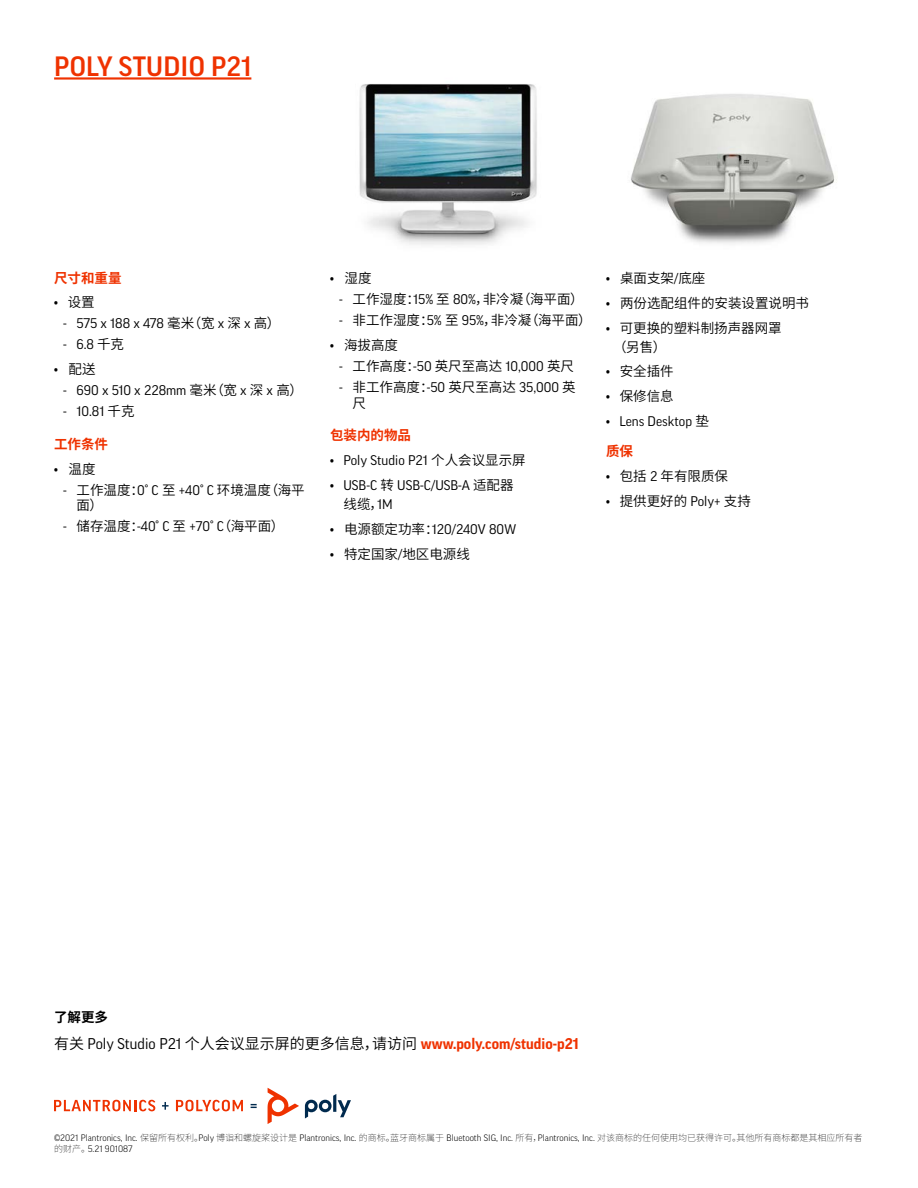
<style>
.page{position:relative;width:918px;height:1188px;background:#fff}
.page>*{position:absolute;margin:0;border:0;box-sizing:border-box;transform-origin:0 0}
.t1{font:500 27px "Good Pro";letter-spacing:.01em;color:#ef3200}
.t2{font:700 15px "Good Pro";color:#ef3200}
.t3{font:13.5px/15px "Source Han Sans CN";color:#000}
.t4{font:13.5px "Good Pro";color:#000}
.t5{font:700 13.5px "Source Han Sans CN";color:#ef3200}
.t6{font:700 13.5px "Source Han Sans CN";color:#000}
.t7{font:300 9px/10.8px "Good Pro";color:#000}
.s1{font-family:"Good Pro"}
.s2{font-family:"Source Han Sans CN"}
.s3{font-family:"Source Han Sans CN";font-weight:400;color:#000}
.s4{font-weight:400;color:#000}
.s5{font-family:"Source Han Sans CN";font-weight:200}
</style>
<div class="page">
<hr style="left:54px;top:77px;width:197px;height:3px;background:#ef3200">
<svg style="left:305px;top:1094px;width:46px;height:24px"></svg>
<svg style="left:268px;top:1088px;width:31px;height:36px"></svg>
<svg style="left:54px;top:1100px;width:101px;height:11px"></svg>
<svg style="left:162px;top:1102px;width:7px;height:8px"></svg>
<svg style="left:176px;top:1100px;width:67px;height:11px"></svg>
<svg style="left:251px;top:1104px;width:6px;height:4px"></svg>
<img style="left:631px;top:94px;width:206px;height:150px">
<img style="left:359px;top:84px;width:178px;height:161px">
<h1 class="t1" style="left:54px;top:51px;width:199px">POLY STUDIO P21</h1>
<p class="t5" style="left:54px;top:270px;width:69px">尺寸和重量</p>
<p class="t3" style="left:54px;top:295px;width:42px"><span class="s1">•</span> 设置</p>
<p class="t4" style="left:63px;top:316px;width:219px">- 575 x 188 x 478 <span class="s2">毫米（宽</span> x <span class="s2">深</span> x <span class="s2">高）</span></p>
<p class="t4" style="left:63px;top:337px;width:63px">- 6.8 <span class="s2">千克</span></p>
<p class="t3" style="left:54px;top:362px;width:43px"><span class="s1">•</span> 配送</p>
<p class="t4" style="left:63px;top:383px;width:241px">- 690 x 510 x 228mm <span class="s2">毫米（宽</span> x <span class="s2">深</span> x <span class="s2">高）</span></p>
<p class="t4" style="left:63px;top:404px;width:73px">- 10.81 <span class="s2">千克</span></p>
<p class="t5" style="left:54px;top:436px;width:55px">工作条件</p>
<p class="t3" style="left:54px;top:462px;width:43px"><span class="s1">•</span> 温度</p>
<p class="t3" style="left:77px;top:483px;width:230px;text-indent:-14px"><span class="s1">-</span> 工作温度：<span class="s1">0° C</span> 至 <span class="s1">+40° C</span> 环境温度（海平面）</p>
<p class="t4" style="left:63px;top:518px;width:223px">- <span class="s2">储存温度：</span>-40° C <span class="s2">至</span> +70° C<span class="s2">（海平面）</span></p>
<p class="t3" style="left:330px;top:271px;width:43px"><span class="s1">•</span> 湿度</p>
<p class="t3" style="left:339px;top:292px;width:246px"><span class="s1">-</span> 工作湿度：<span class="s1">15%</span> 至 <span class="s1">80%</span>，非冷凝（海平面）</p>
<p class="t3" style="left:339px;top:313px;width:254px"><span class="s1">-</span> 非工作湿度：<span class="s1">5%</span> 至 <span class="s1">95%</span>，非冷凝（海平面）</p>
<p class="t3" style="left:330px;top:338px;width:70px"><span class="s1">•</span> 海拔高度</p>
<p class="t3" style="left:339px;top:359px;width:237px"><span class="s1">-</span> 工作高度：<span class="s1">-50</span> 英尺至高达 <span class="s1">10,000</span> 英尺</p>
<p class="t3" style="left:353px;top:379px;width:225px;line-height:16.2px;text-indent:-14px"><span class="s1">-</span> 非工作高度：<span class="s1">-50</span> 英尺至高达 <span class="s1">35,000</span> 英尺</p>
<p class="t5" style="left:330px;top:428px;width:82px">包装内的物品</p>
<p class="t4" style="left:330px;top:453px;width:197px">• Poly Studio P21 <span class="s2">个人会议显示屏</span></p>
<p class="t4" style="left:330px;top:478px;width:185px">• USB-C <span class="s2">转</span> USB-C/USB-A <span class="s2">适配器</span></p>
<p class="t3" style="left:344px;top:497px;width:51px">线缆，<span class="s1">1M</span></p>
<p class="t4" style="left:330px;top:521px;width:188px">• <span class="s2">电源额定功率：</span>120/240V 80W</p>
<p class="t3" style="left:330px;top:547px;width:141px"><span class="s1">•</span> 特定国家<span class="s1">/</span>地区电源线</p>
<p class="t3" style="left:606px;top:271px;width:101px"><span class="s1">•</span> 桌面支架<span class="s1">/</span>底座</p>
<p class="t3" style="left:606px;top:296px;width:205px"><span class="s1">•</span> 两份选配组件的安装设置说明书</p>
<p class="t3" style="left:613px;top:319px;width:170px;line-height:18.9px;text-indent:-7px"><span class="s1">•</span> 可更换的塑料制扬声器网罩（另售）</p>
<p class="t3" style="left:606px;top:364px;width:69px"><span class="s1">•</span> 安全插件</p>
<p class="t3" style="left:606px;top:389px;width:69px"><span class="s1">•</span> 保修信息</p>
<p class="t4" style="left:606px;top:414px;width:104px">• Lens Desktop <span class="s2">垫</span></p>
<p class="t5" style="left:606px;top:443px;width:28px">质保</p>
<p class="t3" style="left:606px;top:469px;width:124px"><span class="s1">•</span> 包括 <span class="s1">2</span> 年有限质保</p>
<p class="t3" style="left:606px;top:494px;width:146px"><span class="s1">•</span> 提供更好的 <span class="s1">Poly+</span> 支持</p>
<p class="t6" style="left:54px;top:1010px;width:55px">了解更多</p>
<p class="t2" style="left:54px;top:1036px;width:526px"><span class="s3">有关</span> <span class="s4">Poly Studio P21</span> <span class="s3">个人会议显示屏的更多信息，请访问</span> www.poly.com/studio-p21</p>
<p class="t7" style="left:54px;top:1133px;width:810px">©2021 Plantronics, Inc. <span class="s5">保留所有权利。</span>Poly <span class="s5">博诣和螺旋桨设计是</span> Plantronics, Inc. <span class="s5">的商标。蓝牙商标属于</span> Bluetooth SIG, Inc. <span class="s5">所有，</span>Plantronics, Inc. <span class="s5">对该商标的任何使用均已获得许可。其他所有商标都是其相应所有者的财产。</span>5.21 901087</p>
</div>
